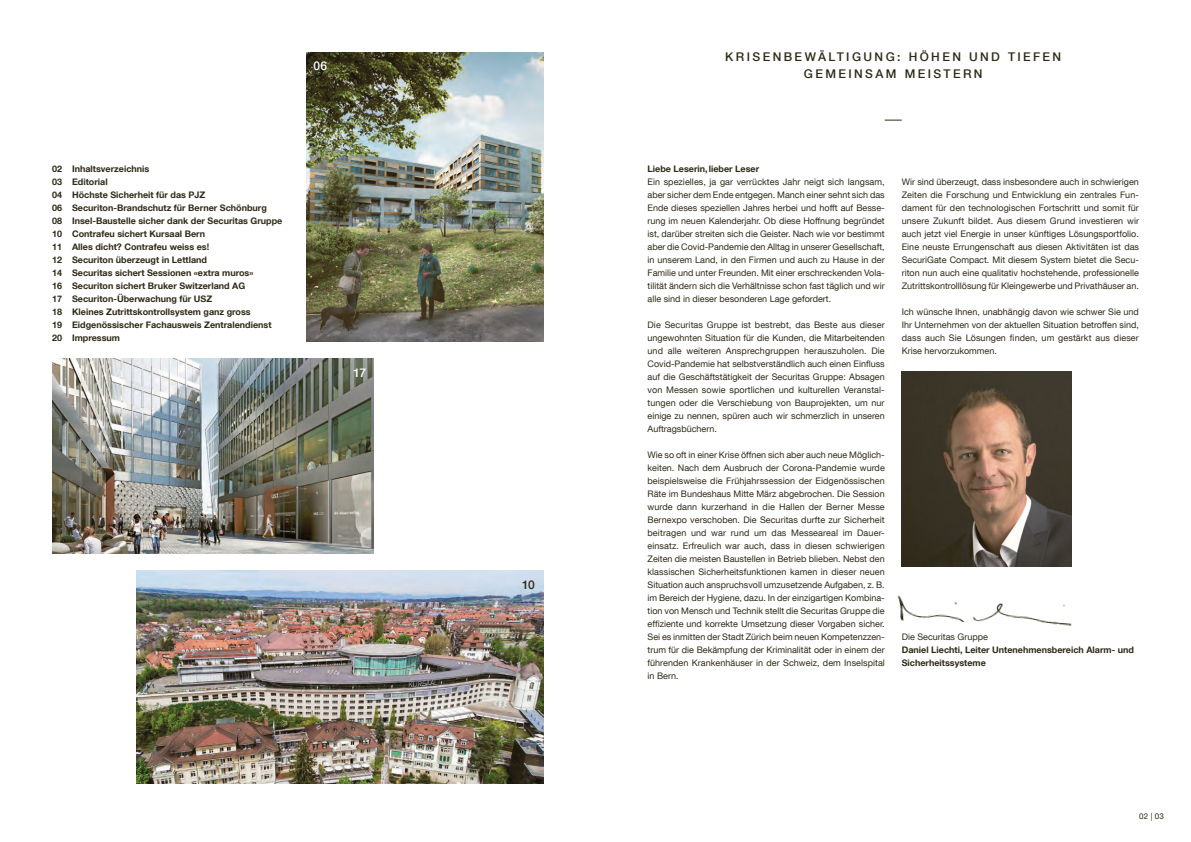
<style>
.page{position:relative;width:1191px;height:842px;background:#fff}
.page>*{position:absolute;margin:0;border:0;box-sizing:border-box;transform-origin:0 0}
.Headline{font:500 12px "Helvetica Neue LT Com";letter-spacing:.2em;color:#2f2a17}
.Headline-2{font:500 12px "Helvetica Neue LT Com";color:#fff}
.Copy{font:9px/13px "Helvetica Neue LT Com";color:#2f2a17;text-align:justify}
.Sub_Head{font:700 9px/13px "Helvetica Neue LT Com";color:#2f2a17}
.Copy-2{font:700 9px/13px "Helvetica Neue LT Com";color:#2f2a17}
.t1{font:8px "Helvetica Neue LT Com";color:#2f2a17}
.s1{font-weight:400}
</style>
<div class="page">
<svg style="left:884px;top:120px;width:17px;height:1px"></svg>
<img style="left:306px;top:52px;width:237px;height:289px">
<img style="left:901px;top:371px;width:170px;height:195px">
<img style="left:137px;top:570px;width:406px;height:213px">
<img style="left:52px;top:358px;width:322px;height:195px">
<img style="left:897px;top:595px;width:175px;height:31px">
<p class="Headline-2" style="left:313px;top:59px;width:15px">06</p>
<p class="Sub_Head" style="left:52px;top:162px;width:99px">02 Inhaltsverzeichnis</p>
<p class="Sub_Head" style="left:52px;top:175px;width:57px">03 Editorial</p>
<p class="Sub_Head" style="left:52px;top:188px;width:155px">04 Höchste Sicherheit für das PJZ</p>
<p class="Sub_Head" style="left:52px;top:201px;width:216px">06 Securiton-Brandschutz für Berner Schönburg</p>
<p class="Sub_Head" style="left:52px;top:214px;width:232px">08 Insel-Baustelle sicher dank der Securitas Gruppe</p>
<p class="Sub_Head" style="left:52px;top:227px;width:155px">10 Contrafeu sichert Kursaal Bern</p>
<p class="Sub_Head" style="left:52px;top:240px;width:159px">11 Alles dicht? Contrafeu weiss es!</p>
<p class="Sub_Head" style="left:52px;top:253px;width:157px">12 Securiton überzeugt in Lettland</p>
<p class="Sub_Head" style="left:52px;top:266px;width:203px">14 Securitas sichert Sessionen «extra muros»<br>16 Securiton sichert Bruker Switzerland AG</p>
<p class="Sub_Head" style="left:52px;top:292px;width:162px">17 Securiton-Überwachung für USZ</p>
<p class="Sub_Head" style="left:52px;top:305px;width:200px">18 Kleines Zutrittskontrollsystem ganz gross</p>
<p class="Sub_Head" style="left:52px;top:318px;width:221px">19 Eidgenössischer Fachausweis Zentralendienst</p>
<p class="Sub_Head" style="left:52px;top:331px;width:69px">20 Impressum</p>
<p class="Headline-2" style="left:353px;top:365px;width:14px">17</p>
<p class="Headline" style="left:522px;top:578px;width:14px">10</p>
<p class="Headline" style="left:725px;top:49px;width:337px">KRISENBEWÄLTIGUNG: HÖHEN UND TIEFEN</p>
<p class="Headline" style="left:804px;top:66px;width:180px">GEMEINSAM MEISTERN</p>
<p class="Sub_Head" style="left:647px;top:162px;width:113px">Liebe Leserin,lieber Leser</p>
<p class="Copy" style="left:647px;top:175px;width:239px">Ein spezielles, ja gar verrücktes Jahr neigt sich langsam, aber sicher dem Ende entgegen. Manch einer sehnt sich das Ende dieses speziellen Jahres herbei und hofft auf Besse&shy;rung im neuen Kalenderjahr. Ob diese Hoffnung begründet ist, darüber streiten sich die Geister. Nach wie vor bestimmt aber die Covid-Pandemie den Alltag in unserer Gesellschaft, in unserem Land, in den Firmen und auch zu Hause in der Familie und unter Freunden. Mit einer erschreckenden Vola&shy;tilität ändern sich die Verhältnisse schon fast täglich und wir alle sind in dieser besonderen Lage gefordert.</p>
<p class="Copy" style="left:647px;top:318px;width:239px">Die Securitas Gruppe ist bestrebt, das Beste aus dieser ungewohnten Situation für die Kunden, die Mitarbeitenden und alle weiteren Ansprechgruppen herauszuholen. Die Covid-Pandemie hat selbstverständlich auch einen Einfluss auf die Geschäftstätigkeit der Securitas Gruppe: Absagen von Messen sowie sportlichen und kulturellen Veranstal&shy;tungen oder die Verschiebung von Bauprojekten, um nur einige zu nennen, spüren auch wir schmerzlich in unseren Auftragsbüchern.</p>
<p class="Copy" style="left:647px;top:448px;width:239px">Wie so oft in einer Krise öffnen sich aber auch neue Möglich&shy;keiten. Nach dem Ausbruch der Corona-Pandemie wurde beispielsweise die Frühjahrssession der Eidgenössischen Räte im Bundeshaus Mitte März abgebrochen. Die Session wurde dann kurzerhand in die Hallen der Berner Messe Bernexpo verschoben. Die Securitas durfte zur Sicherheit beitragen und war rund um das Messeareal im Dauer&shy;einsatz. Erfreulich war auch, dass in diesen schwierigen Zeiten die meisten Baustellen in Betrieb blieben. Nebst den klassischen Sicherheitsfunktionen kamen in dieser neuen Situation auch anspruchsvoll umzusetzende Aufgaben, z. B. im Bereich der Hygiene, dazu. In der einzigartigen Kombina&shy;tion von Mensch und Technik stellt die Securitas Gruppe die effiziente und korrekte Umsetzung dieser Vorgaben sicher.<br>Sei es inmitten der Stadt Zürich beim neuen Kompetenzzen&shy;trum für die Bekämpfung der Kriminalität oder in einem der führenden Krankenhäuser in der Schweiz, dem Inselspital in Bern.</p>
<p class="Copy" style="left:901px;top:175px;width:239px">Wir sind überzeugt, dass insbesondere auch in schwierigen Zeiten die Forschung und Entwicklung ein zentrales Fun&shy;dament für den technologischen Fortschritt und somit für unsere Zukunft bildet. Aus diesem Grund investieren wir auch jetzt viel Energie in unser künftiges Lösungsportfolio.<br>Eine neuste Errungenschaft aus diesen Aktivitäten ist das SecuriGate Compact. Mit diesem System bietet die Secu&shy;riton nun auch eine qualitativ hochstehende, professionelle Zutrittskontrolllösung für Kleingewerbe und Privathäuser an.</p>
<p class="Copy" style="left:901px;top:305px;width:239px">Ich wünsche Ihnen, unabhängig davon wie schwer Sie und Ihr Unternehmen von der aktuellen Situation betroffen sind, dass auch Sie Lösungen finden, um gestärkt aus dieser Krise hervorzukommen.</p>
<p class="Copy-2" style="left:901px;top:630px;width:234px"><span class="s1">Die Securitas Gruppe<br></span>Daniel Liechti, Leiter Untenehmensbereich Alarm- und<br>Sicherheitssysteme</p>
<p class="t1" style="left:1139px;top:811px;width:26px">02 | 03</p>
</div>
